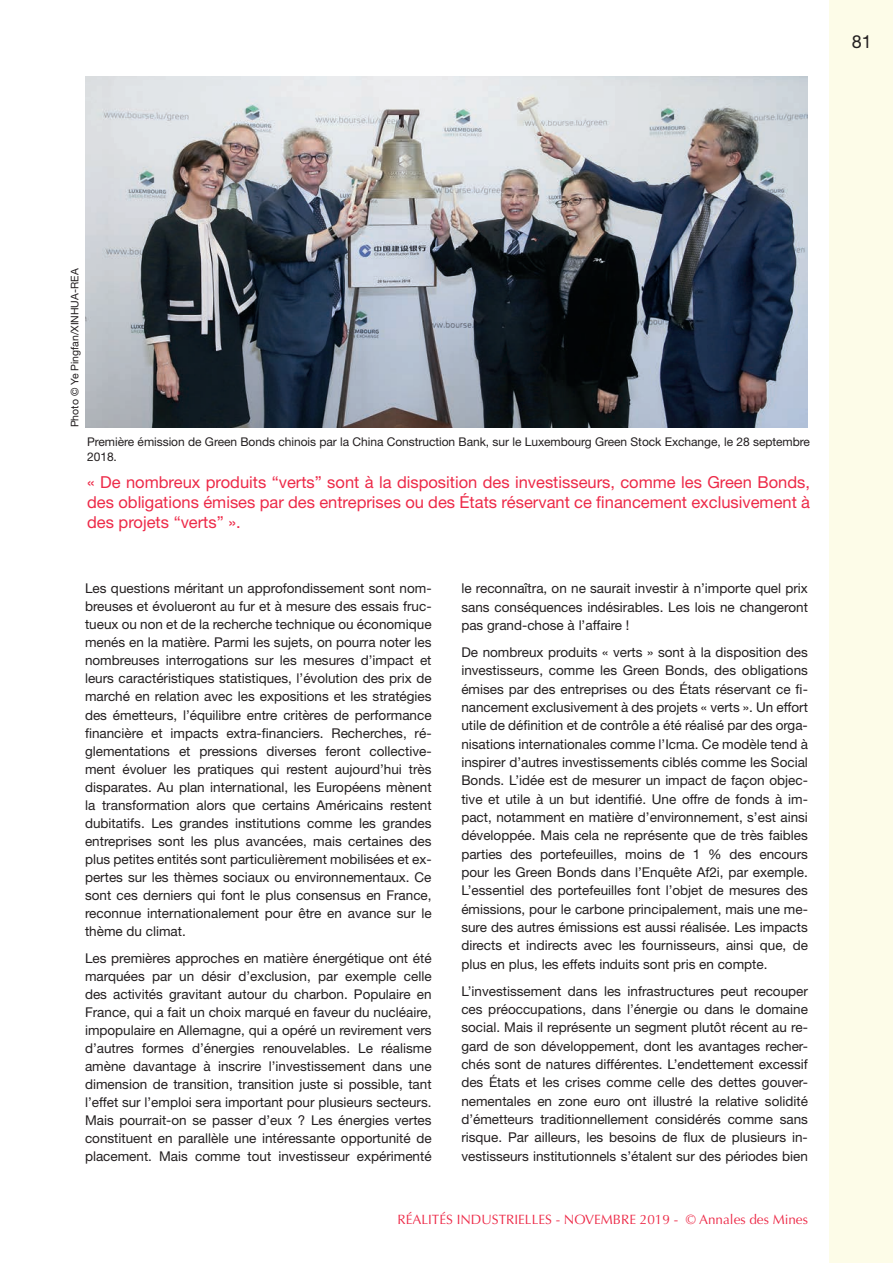
<style>
.page{position:relative;width:893px;height:1263px;background:#fff}
.page>*{position:absolute;margin:0;border:0;box-sizing:border-box;transform-origin:0 0}
.t1{font:18px "Helvetica Neue";color:#231f20}
.légende{font:16.5px/19.8px "Helvetica Neue";color:#ed2a48;text-align:justify}
.texte_courant{font:13.5px/18px "Helvetica Neue";color:#231f20;text-align:justify}
.t2{font:13.5px "Optima";color:#ed2a48}
.légende-2{font:12px/14.4px "Helvetica Neue";letter-spacing:-.005em;color:#231f20}
.légende-3{font:10.5px "Helvetica Neue";color:#231f20}
</style>
<div class="page">
<div style="left:829px;top:0;width:64px;height:1263px;background:#fdfce8"></div>
<img style="left:85px;top:76px;width:723px;height:351px">
<p class="t1" style="left:852px;top:31px;width:22px">81</p>
<p class="légende-3" style="left:68px;top:427px;width:160px;rotate:-90deg">Photo © Ye Pingfan/XINHUA-REA</p>
<p class="légende-2" style="left:87px;top:435px;width:724px">Première émission de Green Bonds chinois par la China Construction Bank, sur le Luxembourg Green Stock Exchange, le 28 septembre<br>2018.</p>
<p class="légende" style="left:87px;top:472px;width:724px">« De nombreux produits “verts” sont à la disposition des investisseurs, comme les Green Bonds, des obligations émises par des entreprises ou des États réservant ce financement exclusivement à des projets “verts” ».</p>
<p class="texte_courant" style="left:85px;top:579px;width:348px">Les questions méritant un approfondissement sont nom&shy;breuses et évolueront au fur et à mesure des essais fruc&shy;tueux ou non et de la recherche technique ou économique menés en la matière. Parmi les sujets, on pourra noter les nombreuses interrogations sur les mesures d’impact et leurs caractéristiques statistiques, l’évolution des prix de marché en relation avec les expositions et les stratégies des émetteurs, l’équilibre entre critères de performance financière et impacts extra-financiers. Recherches, ré&shy;glementations et pressions diverses feront collective&shy;ment évoluer les pratiques qui restent aujourd’hui très disparates. Au plan international, les Européens mènent la transformation alors que certains Américains restent dubitatifs. Les grandes institutions comme les grandes entreprises sont les plus avancées, mais certaines des plus petites entités sont particulièrement mobilisées et ex&shy;pertes sur les thèmes sociaux ou environnementaux. Ce sont ces derniers qui font le plus consensus en France, reconnue internationalement pour être en avance sur le thème du climat.</p>
<p class="texte_courant" style="left:85px;top:948px;width:348px">Les premières approches en matière énergétique ont été marquées par un désir d’exclusion, par exemple celle des activités gravitant autour du charbon. Populaire en France, qui a fait un choix marqué en faveur du nucléaire, impopulaire en Allemagne, qui a opéré un revirement vers d’autres formes d’énergies renouvelables. Le réalisme amène davantage à inscrire l’investissement dans une dimension de transition, transition juste si possible, tant l’effet sur l’emploi sera important pour plusieurs secteurs.<br>Mais pourrait-on se passer d’eux ? Les énergies vertes constituent en parallèle une intéressante opportunité de placement. Mais comme tout investisseur expérimenté</p>
<p class="texte_courant" style="left:461px;top:579px;width:348px">le reconnaîtra, on ne saurait investir à n’importe quel prix sans conséquences indésirables. Les lois ne changeront pas grand-chose à l’affaire !</p>
<p class="texte_courant" style="left:461px;top:643px;width:348px">De nombreux produits « verts » sont à la disposition des investisseurs, comme les Green Bonds, des obligations émises par des entreprises ou des États réservant ce fi&shy;nancement exclusivement à des projets « verts ». Un effort utile de définition et de contrôle a été réalisé par des orga&shy;nisations internationales comme l’Icma. Ce modèle tend à inspirer d’autres investissements ciblés comme les Social Bonds. L’idée est de mesurer un impact de façon objec&shy;tive et utile à un but identifié. Une offre de fonds à im&shy;pact, notamment en matière d’environnement, s’est ainsi développée. Mais cela ne représente que de très faibles parties des portefeuilles, moins de 1 % des encours pour les Green Bonds dans l’Enquête Af2i, par exemple.<br>L’essentiel des portefeuilles font l’objet de mesures des émissions, pour le carbone principalement, mais une me&shy;sure des autres émissions est aussi réalisée. Les impacts directs et indirects avec les fournisseurs, ainsi que, de plus en plus, les effets induits sont pris en compte.</p>
<p class="texte_courant" style="left:461px;top:981px;width:348px">L’investissement dans les infrastructures peut recouper ces préoccupations, dans l’énergie ou dans le domaine social. Mais il représente un segment plutôt récent au re&shy;gard de son développement, dont les avantages recher&shy;chés sont de natures différentes. L’endettement excessif des États et les crises comme celle des dettes gouver&shy;nementales en zone euro ont illustré la relative solidité d’émetteurs traditionnellement considérés comme sans risque. Par ailleurs, les besoins de flux de plusieurs in&shy;vestisseurs institutionnels s’étalent sur des périodes bien</p>
<p class="t2" style="left:397px;top:1212px;width:412px">RÉALITÉS INDUSTRIELLES - NOVEMBRE 2019 - © Annales des Mines</p>
</div>
